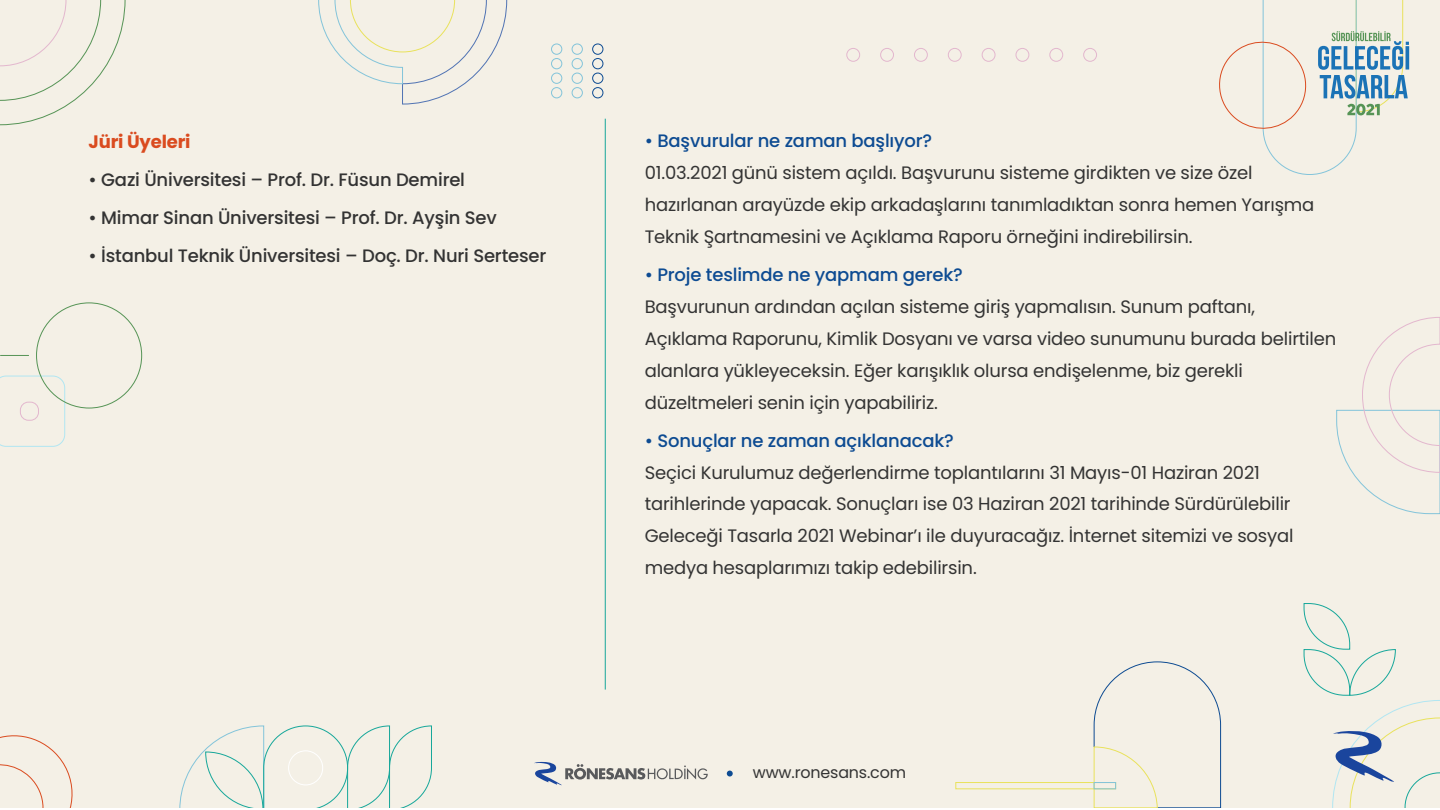
<style>
.page{position:relative;width:1440px;height:810px;background:#fff}
.page>*{position:absolute;margin:0;border:0;box-sizing:border-box;transform-origin:0 0}
.t1{font:18px/32px "Poppins";letter-spacing:-.01em;color:#333}
.t2{font:500 18px "Poppins";letter-spacing:-.01em;color:#333}
.t3{font:500 18px "Poppins";letter-spacing:-.01em;color:#0d4b92}
.t4{font:700 18px "Poppins";letter-spacing:-.01em;color:#da4b1f}
.t5{font:15.9px "Poppins";letter-spacing:-.01em;color:#333}
</style>
<div class="page">
<div style="left:0;top:0;width:1440px;height:808px;background:#f4f0e6"></div>
<svg style="left:0;top:0;width:125px;height:125px"></svg>
<div style="left:592px;top:87px;width:11px;height:11px;border:1px solid #0d4b92;border-radius:50%"></div>
<div style="left:592px;top:73px;width:11px;height:11px;border:1px solid #0d4b92;border-radius:50%"></div>
<div style="left:592px;top:58px;width:11px;height:11px;border:1px solid #0d4b92;border-radius:50%"></div>
<div style="left:592px;top:44px;width:11px;height:10px;border:1px solid #0d4b92;border-radius:50%"></div>
<div style="left:572px;top:87px;width:11px;height:11px;border:1px solid #83c4da;border-radius:50%"></div>
<div style="left:572px;top:73px;width:11px;height:11px;border:1px solid #83c4da;border-radius:50%"></div>
<div style="left:572px;top:58px;width:11px;height:11px;border:1px solid #83c4da;border-radius:50%"></div>
<div style="left:572px;top:44px;width:11px;height:10px;border:1px solid #83c4da;border-radius:50%"></div>
<div style="left:551px;top:87px;width:11px;height:11px;border:1px solid #83c4da;border-radius:50%"></div>
<div style="left:551px;top:73px;width:11px;height:11px;border:1px solid #83c4da;border-radius:50%"></div>
<div style="left:551px;top:58px;width:11px;height:11px;border:1px solid #83c4da;border-radius:50%"></div>
<div style="left:551px;top:44px;width:11px;height:10px;border:1px solid #83c4da;border-radius:50%"></div>
<svg style="left:0;top:735px;width:73px;height:73px"></svg>
<svg style="left:318px;top:0;width:189px;height:104px"></svg>
<div style="left:1083px;top:48px;width:14px;height:14px;border:1px solid #e3b7ce;border-radius:50%"></div>
<div style="left:1049px;top:48px;width:14px;height:14px;border:1px solid #e3b7ce;border-radius:50%"></div>
<div style="left:1016px;top:48px;width:13px;height:14px;border:1px solid #e3b7ce;border-radius:50%"></div>
<div style="left:982px;top:48px;width:13px;height:14px;border:1px solid #e3b7ce;border-radius:50%"></div>
<div style="left:948px;top:48px;width:14px;height:14px;border:1px solid #e3b7ce;border-radius:50%"></div>
<div style="left:914px;top:48px;width:14px;height:14px;border:1px solid #e3b7ce;border-radius:50%"></div>
<div style="left:880px;top:48px;width:14px;height:14px;border:1px solid #e3b7ce;border-radius:50%"></div>
<div style="left:846px;top:48px;width:14px;height:14px;border:1px solid #e3b7ce;border-radius:50%"></div>
<svg style="left:1094px;top:662px;width:127px;height:146px"></svg>
<div style="left:956px;top:782px;width:160px;height:7px;border:1px solid #e9e25c"></div>
<div style="left:1094px;top:782px;width:22px;height:7px;border:1px solid #83c4da"></div>
<svg style="left:179px;top:726px;width:253px;height:82px"></svg>
<svg style="left:1336px;top:317px;width:104px;height:197px"></svg>
<svg style="left:0;top:376px;width:65px;height:71px"></svg>
<div style="left:20px;top:402px;width:19px;height:18px;border:1px solid #e3b7ce;border-radius:8px"></div>
<svg style="left:0;top:355px;width:29px;height:1px"></svg>
<svg style="left:534px;top:761px;width:174px;height:24px"></svg>
<svg style="left:727px;top:771px;width:6px;height:6px"></svg>
<svg style="left:1219px;top:0;width:190px;height:175px"></svg>
<svg style="left:1304px;top:603px;width:136px;height:205px"></svg>
<hr style="left:605px;top:119px;width:1px;height:571px;background:#16a79a">
<p class="t4" style="left:89px;top:131px;width:103px">Jüri Üyeleri</p>
<p class="t2" style="left:89px;top:169px;width:378px">• Gazi Üniversitesi – Prof. Dr. Füsun Demirel</p>
<p class="t2" style="left:89px;top:207px;width:410px">• Mimar Sinan Üniversitesi – Prof. Dr. Ayşin Sev</p>
<p class="t2" style="left:89px;top:245px;width:459px">• İstanbul Teknik Üniversitesi – Doç. Dr. Nuri Serteser</p>
<p class="t3" style="left:645px;top:131px;width:289px">• Başvurular ne zaman başlıyor?</p>
<p class="t1" style="left:645px;top:157px;width:671px">01.03.2021 günü sistem açıldı. Başvurunu sisteme girdikten ve size özel hazırlanan arayüzde ekip arkadaşlarını tanımladıktan sonra hemen Yarışma<br>Teknik Şartnamesini ve Açıklama Raporu örneğini indirebilirsin.</p>
<p class="t3" style="left:645px;top:264px;width:320px">• Proje teslimde ne yapmam gerek?</p>
<p class="t1" style="left:645px;top:291px;width:693px">Başvurunun ardından açılan sisteme giriş yapmalısın. Sunum paftanı, Açıklama Raporunu, Kimlik Dosyanı ve varsa video sunumunu burada belirtilen alanlara yükleyeceksin. Eğer karışıklık olursa endişelenme, biz gerekli düzeltmeleri senin için yapabiliriz.</p>
<p class="t3" style="left:645px;top:430px;width:311px">• Sonuçlar ne zaman açıklanacak?</p>
<p class="t1" style="left:645px;top:456px;width:650px">Seçici Kurulumuz değerlendirme toplantılarını 31 Mayıs-01 Haziran 2021 tarihlerinde yapacak. Sonuçları ise 03 Haziran 2021 tarihinde Sürdürülebilir Geleceği Tasarla 2021 Webinar’ı ile duyuracağız. İnternet sitemizi ve sosyal medya hesaplarımızı takip edebilirsin.</p>
<p class="t5" style="left:753px;top:763px;width:155px">www.ronesans.com</p>
</div>
